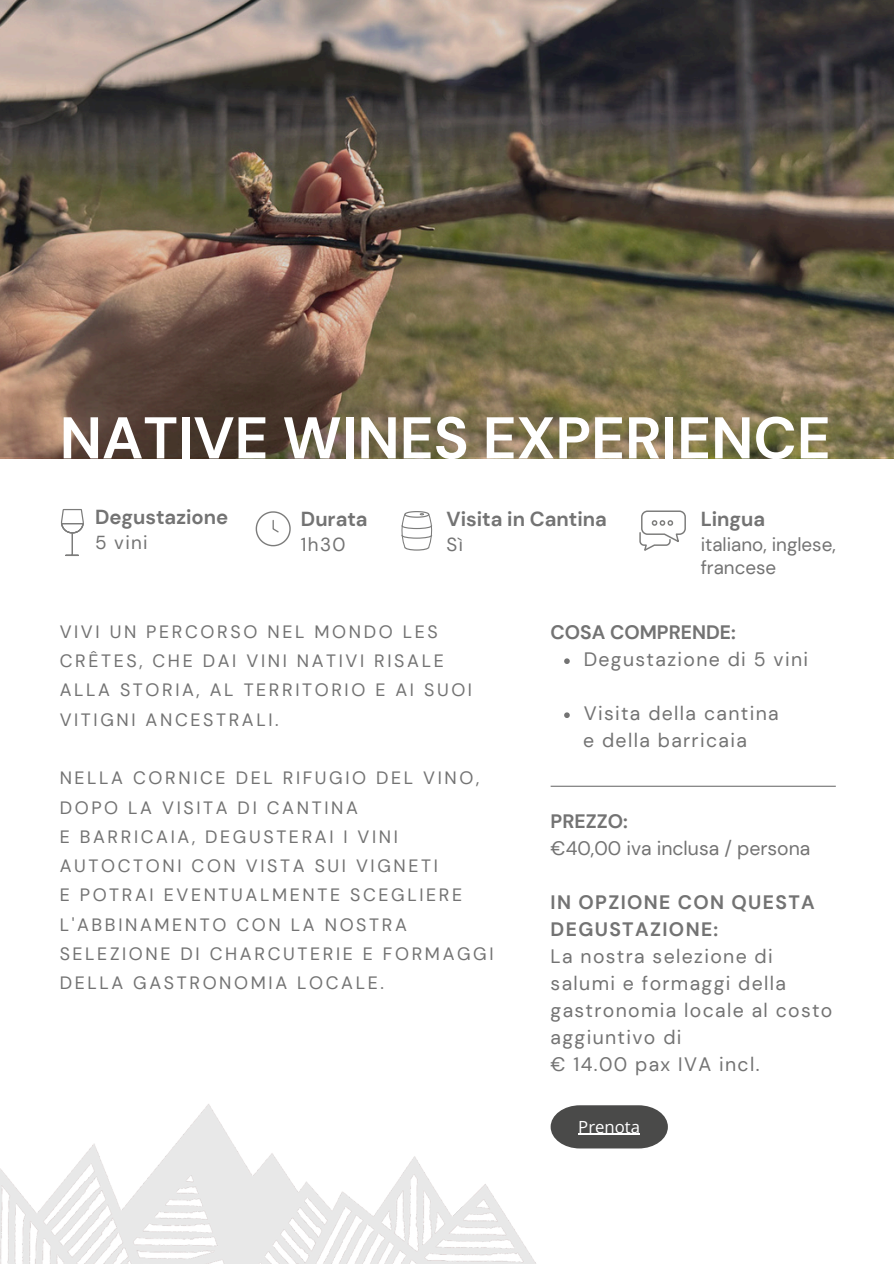
<style>
.page{position:relative;width:894px;height:1264px;background:#fff}
.page>*{position:absolute;margin:0;border:0;box-sizing:border-box;transform-origin:0 0}
.t1{font:700 58.65px "DM Sans";color:#fff}
.t2{font:700 20.25px "DM Sans";color:#737373}
.t3{font:19.35px/27px "DM Sans";letter-spacing:.07em;color:#737373}
.t4{font:700 19.35px/27px "DM Sans";letter-spacing:.07em;color:#737373}
.t5{font:19.35px "DM Sans";color:#737373}
.t6{font:700 19.35px "DM Sans";color:#737373}
.t7{font:18.75px/23.7px "DM Sans";color:#737373}
.t8{font:17.85px/29.2px "DM Sans";letter-spacing:.145em;color:#737373}
.t9{font:16.8px "Open Sans";color:#fff}
</style>
<div class="page">
<svg style="left:564px;top:658px;width:5px;height:6px"></svg>
<svg style="left:564px;top:712px;width:5px;height:6px"></svg>
<svg style="left:401px;top:511px;width:32px;height:40px"></svg>
<svg style="left:639px;top:510px;width:47px;height:41px"></svg>
<svg style="left:61px;top:509px;width:23px;height:47px"></svg>
<svg style="left:255px;top:511px;width:36px;height:36px"></svg>
<hr style="left:550px;top:785px;width:285px;height:1px;background:#737373">
<img style="left:0;top:1104px;width:619px;height:159px">
<img style="left:0;top:0;width:893px;height:457px">
<svg style="left:550px;top:1105px;width:117px;height:43px;background:#60605f"></svg>
<hr style="left:578px;top:1133px;width:62px;height:1px;background:#fff">
<h1 class="t1" style="left:60px;top:400px;width:772px">NATIVE WINES EXPERIENCE</h1>
<p class="t2" style="left:95px;top:504px;width:134px">Degustazione</p>
<p class="t7" style="left:95px;top:531px;width:54px">5 vini</p>
<p class="t2" style="left:301px;top:505px;width:68px">Durata</p>
<p class="t7" style="left:301px;top:532px;width:46px">1h30</p>
<p class="t2" style="left:446px;top:505px;width:162px">Visita in Cantina</p>
<p class="t7" style="left:446px;top:532px;width:18px">Sì</p>
<p class="t2" style="left:700px;top:505px;width:66px">Lingua</p>
<p class="t7" style="left:700px;top:532px;width:136px">italiano, inglese, francese</p>
<p class="t8" style="left:60px;top:617px;width:414px">VIVI UN PERCORSO NEL MONDO LES<br>CRÊTES, CHE DAI VINI NATIVI RISALE<br>ALLA STORIA, AL TERRITORIO E AI SUOI<br>VITIGNI ANCESTRALI.</p>
<p class="t8" style="left:60px;top:763px;width:435px">NELLA CORNICE DEL RIFUGIO DEL VINO,<br>DOPO LA VISITA DI CANTINA<br>E BARRICAIA, DEGUSTERAI I VINI<br>AUTOCTONI CON VISTA SUI VIGNETI<br>E POTRAI EVENTUALMENTE SCEGLIERE<br>L'ABBINAMENTO CON LA NOSTRA<br>SELEZIONE DI CHARCUTERIE E FORMAGGI<br>DELLA GASTRONOMIA LOCALE.</p>
<p class="t6" style="left:550px;top:620px;width:187px">COSA COMPRENDE:</p>
<p class="t3" style="left:583px;top:646px;width:226px">Degustazione di 5 vini</p>
<p class="t3" style="left:583px;top:700px;width:197px">Visita della cantina e della barricaia</p>
<p class="t4" style="left:550px;top:808px;width:79px">PREZZO:</p>
<p class="t5" style="left:550px;top:836px;width:261px">€40,00 iva inclusa / persona</p>
<p class="t4" style="left:550px;top:889px;width:266px">IN OPZIONE CON QUESTA<br>DEGUSTAZIONE:</p>
<p class="t3" style="left:550px;top:943px;width:283px">La nostra selezione di salumi e formaggi della gastronomia locale al costo aggiuntivo di<br>€ 14.00 pax IVA incl.</p>
<p class="t9" style="left:578px;top:1114px;width:63px">Prenota</p>
</div>
